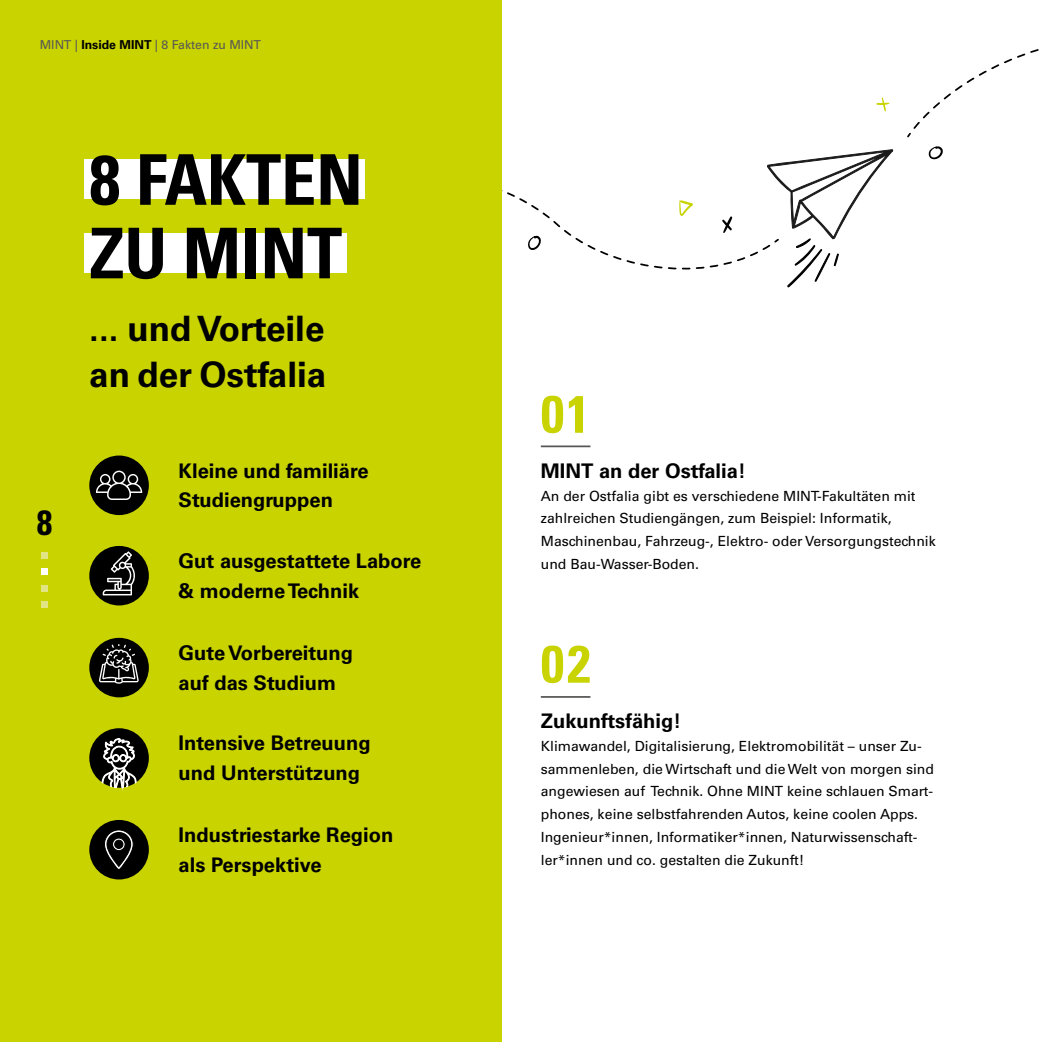
<style>
.page{position:relative;width:1042px;height:1042px;background:#fff}
.page>*{position:absolute;margin:0;border:0;box-sizing:border-box;transform-origin:0 0}
.t1{font:700 condensed 70px/73.5px "Univers";color:#000}
.t2{font:700 condensed 52.5px "Univers";color:#c8d300}
.t3{font:700 35px/45.5px "Univers LT Std";color:#000}
.t4{font:700 condensed 35px "Univers";color:#000}
.t5{font:700 20.12px/29.8px "Univers LT Std";color:#000}
.t6{font:14px/22.8px "Univers LT Std";color:#000}
.t7{font:12.25px "Univers LT Std";color:#575756}
.s1{font-weight:700;color:#000}
</style>
<div class="page">
<div style="left:0;top:0;width:501px;height:1042px;background:#c8d300"></div>
<hr style="left:541px;top:445px;width:49px;height:2px;background:#575756">
<hr style="left:541px;top:696px;width:49px;height:2px;background:#575756">
<div style="left:84px;top:233px;width:263px;height:40px;background:#fff"></div>
<div style="left:84px;top:159px;width:281px;height:40px;background:#fff"></div>
<svg style="left:42px;top:553px;width:6px;height:6px"></svg>
<svg style="left:42px;top:585px;width:6px;height:6px"></svg>
<svg style="left:42px;top:569px;width:6px;height:6px"></svg>
<svg style="left:42px;top:601px;width:6px;height:6px"></svg>
<div style="left:89px;top:455px;width:60px;height:60px;background:#000;border-radius:50%"></div>
<svg style="left:96px;top:471px;width:46px;height:29px"></svg>
<div style="left:89px;top:728px;width:60px;height:60px;background:#000;border-radius:50%"></div>
<div style="left:89px;top:820px;width:60px;height:59px;background:#000;border-radius:50%"></div>
<div style="left:89px;top:546px;width:60px;height:59px;background:#000;border-radius:50%"></div>
<svg style="left:103px;top:551px;width:32px;height:44px"></svg>
<div style="left:89px;top:638px;width:60px;height:59px;background:#000;border-radius:50%"></div>
<svg style="left:99px;top:644px;width:40px;height:40px"></svg>
<svg style="left:102px;top:738px;width:35px;height:53px"></svg>
<svg style="left:104px;top:830px;width:30px;height:39px"></svg>
<svg style="left:928px;top:146px;width:15px;height:14px"></svg>
<svg style="left:907px;top:49px;width:132px;height:89px"></svg>
<svg style="left:876px;top:97px;width:13px;height:15px"></svg>
<svg style="left:501px;top:149px;width:392px;height:138px"></svg>
<p class="t7" style="left:40px;top:37px;width:223px">MINT | <span class="s1">Inside MINT</span> | 8 Fakten zu MINT</p>
<h1 class="t1" style="left:89px;top:143px;width:275px">8 FAKTEN<br>ZU MINT</h1>
<h3 class="t4" style="left:37px;top:501px;width:17px">8</h3>
<h3 class="t3" style="left:89px;top:306px;width:238px">... und Vorteile an der Ostfalia</h3>
<h3 class="t5" style="left:179px;top:456px;width:191px">Kleine und familiäre<br>Studiengruppen</h3>
<h3 class="t5" style="left:179px;top:546px;width:244px">Gut ausgestattete Labore &amp; moderne Technik</h3>
<h3 class="t5" style="left:179px;top:638px;width:176px">Gute Vorbereitung auf das Studium</h3>
<h3 class="t5" style="left:179px;top:728px;width:194px">Intensive Betreuung und Unterstützung</h3>
<h3 class="t5" style="left:179px;top:820px;width:216px">Industriestarke Region als Perspektive</h3>
<h2 class="t2" style="left:541px;top:382px;width:50px">01</h2>
<h3 class="t5" style="left:541px;top:456px;width:206px">MINT an der Ostfalia!</h3>
<p class="t6" style="left:541px;top:484px;width:396px">An der Ostfalia gibt es verschiedene MINT-Fakultäten mit zahlreichen Studiengängen, zum Beispiel: Informatik, Maschinenbau, Fahrzeug-, Elektro- oder Versorgungstechnik und Bau-Wasser-Boden.</p>
<h2 class="t2" style="left:541px;top:632px;width:51px">02</h2>
<h3 class="t5" style="left:541px;top:706px;width:142px">Zukunftsfähig!</h3>
<p class="t6" style="left:541px;top:734px;width:395px">Klimawandel, Digitalisierung, Elektromobilität – unser Zu&shy;sammenleben, die Wirtschaft und die Welt von morgen sind angewiesen auf Technik. Ohne MINT keine schlauen Smart&shy;phones, keine selbstfahrenden Autos, keine coolen Apps.<br>Ingenieur*innen, Informatiker*innen, Naturwissenschaft&shy;ler*innen und co. gestalten die Zukunft!</p>
</div>
